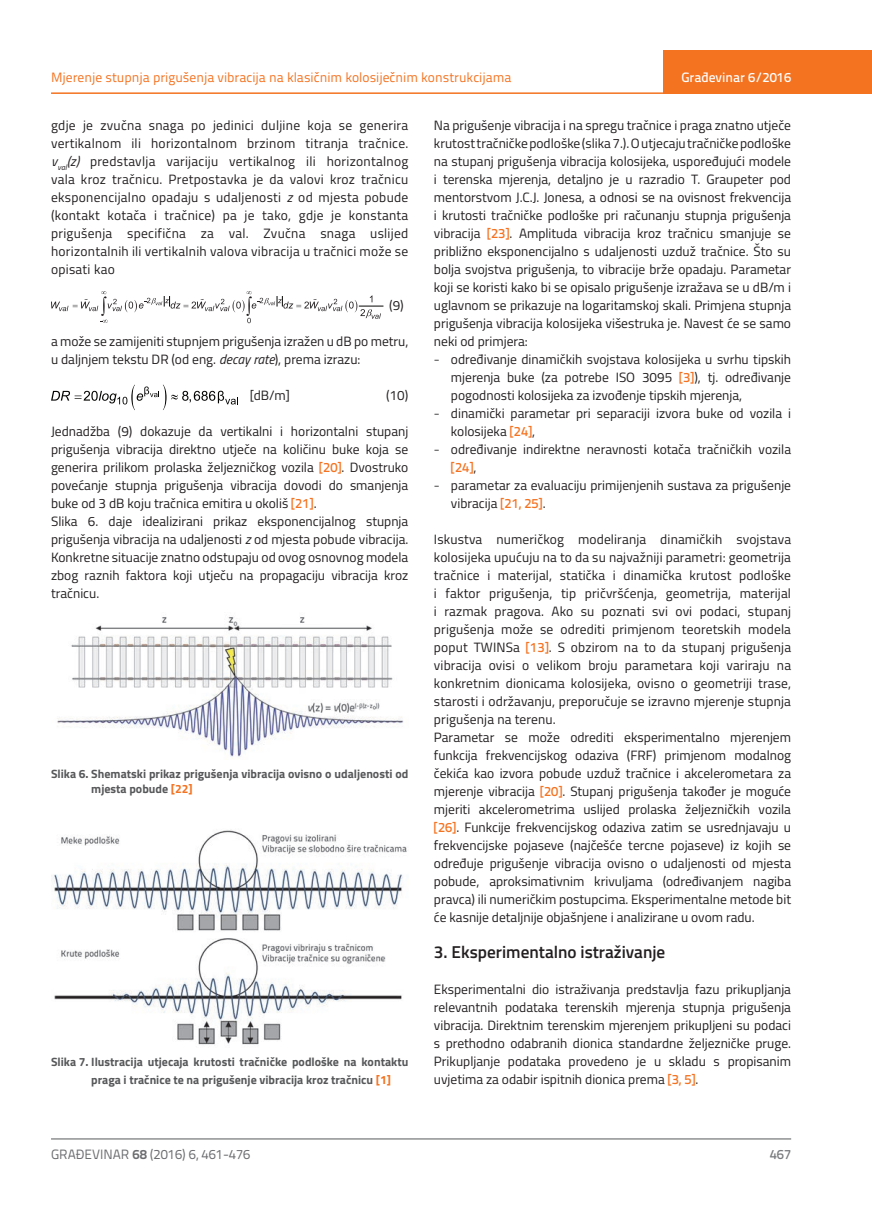
<style>
.page{position:relative;width:872px;height:1212px;background:#fff}
.page>*{position:absolute;margin:0;border:0;box-sizing:border-box;transform-origin:0 0}
.t1{font:600 17.25px "Titillium";color:#231f20}
.t2{font:13.5px/18px "Titillium";color:#231f20}
.t3{font:13.5px "Titillium Text 22 L";color:#f47321}
.t4{font:13.5px "Titillium Text 22 L";color:#6c6d70}
.t5{font:500 13.5px "Titillium Text 22 L";color:#fff}
.t6{font:500 13.5px "Titillium Text 22 L";color:#f47321}
.t7{font:500 13.5px "Titillium Text 22 L";color:#787a7d}
.t8{font:700 12px/15px "Titillium";color:#57585a}
.s1{font-style:italic}
.s2{font-family:"Titillium Text 22 L";font-weight:500;color:#f47321}
.s3{font-family:"Titillium Text 22 L";font-weight:300}
.s4{font-family:"Titillium";font-weight:400;color:#231f20}
.s5{color:#f47321}
.s6{font-weight:700}
</style>
<div class="page">
<hr style="left:51px;top:92px;width:821px;height:2px;background:#f47321">
<div style="left:663px;top:50px;width:209px;height:44px;background:#f47321"></div>
<hr style="left:51px;top:1139px;width:740px;height:1px;background:#57585a">
<svg style="left:51px;top:291px;width:332px;height:32px"></svg>
<svg style="left:51px;top:384px;width:187px;height:26px"></svg>
<img style="left:57px;top:617px;width:347px;height:142px">
<img style="left:51px;top:830px;width:356px;height:215px">
<p class="t3" style="left:51px;top:68px;width:462px">Mjerenje stupnja prigušenja vibracija na klasičnim kolosiječnim konstrukcijama</p>
<p class="t2" style="left:51px;top:115px;width:359px;text-align:justify">gdje je zvučna snaga po jedinici duljine koja se generira vertikalnom ili horizontalnom brzinom titranja tračnice. <span class="s1">v</span><sub>val</sub><span class="s1">(z)</span> predstavlja varijaciju vertikalnog ili horizontalnog vala kroz tračnicu. Pretpostavka je da valovi kroz tračnicu eksponencijalno opadaju s udaljenosti <span class="s1">z</span> od mjesta pobude (kontakt kotača i tračnice) pa je tako, gdje je konstanta prigušenja specifična za val. Zvučna snaga uslijed horizontalnih ili vertikalnih valova vibracija u tračnici može se opisati kao</p>
<p class="t2" style="left:389px;top:295px;width:16px">(9)</p>
<p class="t2" style="left:51px;top:331px;width:359px">a može se zamijeniti stupnjem prigušenja izražen u dB po metru, u daljnjem tekstu DR (od eng. <span class="s1">decay rate</span>), prema izrazu:</p>
<p class="t2" style="left:250px;top:385px;width:42px">[dB/m]</p>
<p class="t2" style="left:386px;top:385px;width:24px">(10)</p>
<p class="t2" style="left:51px;top:421px;width:359px">Jednadžba (9) dokazuje da vertikalni i horizontalni stupanj prigušenja vibracija direktno utječe na količinu buke koja se generira prilikom prolaska željezničkog vozila <span class="s2">[20]</span>. Dvostruko povećanje stupnja prigušenja vibracija dovodi do smanjenja buke od 3 dB koju tračnica emitira u okoliš <span class="s2">[21]</span>.<br>Slika 6. daje idealizirani prikaz eksponencijalnog stupnja prigušenja vibracija na udaljenosti <span class="s1">z</span> od mjesta pobude vibracija.<br>Konkretne situacije znatno odstupaju od ovog osnovnog modela zbog raznih faktora koji utječu na propagaciju vibracija kroz tračnicu.</p>
<p class="t5" style="left:681px;top:67px;width:111px">Građevinar 6/2016</p>
<p class="t2" style="left:434px;top:115px;width:359px;text-align:justify">Na prigušenje vibracija i na spregu tračnice i praga znatno utječe krutost tračničke podloške (slika 7.). O utjecaju tračničke podloške na stupanj prigušenja vibracija kolosijeka, uspoređujući modele i terenska mjerenja, detaljno je u razradio T. Graupeter pod mentorstvom J.C.J. Jonesa, a odnosi se na ovisnost frekvencija i krutosti tračničke podloške pri računanju stupnja prigušenja vibracija <span class="s2">[23]</span>. Amplituda vibracija kroz tračnicu smanjuje se približno eksponencijalno s udaljenosti uzduž tračnice. Što su bolja svojstva prigušenja, to vibracije brže opadaju. Parametar koji se koristi kako bi se opisalo prigušenje izražava se u dB/m i uglavnom se prikazuje na logaritamskoj skali. Primjena stupnja prigušenja vibracija kolosijeka višestruka je. Navest će se samo neki od primjera:</p>
<p class="t2" style="left:451px;top:349px;width:341px;text-align:justify;text-indent:-17px"><span class="s3">-</span> određivanje dinamičkih svojstava kolosijeka u svrhu tipskih mjerenja buke (za potrebe ISO 3095 <span class="s2">[3]</span>), tj. određivanje pogodnosti kolosijeka za izvođenje tipskih mjerenja,</p>
<p class="t2" style="left:451px;top:403px;width:342px;text-indent:-17px"><span class="s3">-</span> dinamički parametar pri separaciji izvora buke od vozila i kolosijeka <span class="s2">[24]</span>,</p>
<p class="t2" style="left:434px;top:439px;width:359px"><span class="s3">-</span> određivanje indirektne neravnosti kotača tračničkih vozila</p>
<p class="t6" style="left:451px;top:457px;width:27px">[24]<span class="s4">,</span></p>
<p class="t2" style="left:451px;top:475px;width:342px;text-indent:-17px"><span class="s3">-</span> parametar za evaluaciju primijenjenih sustava za prigušenje vibracija <span class="s2">[21, 25]</span>.</p>
<p class="t2" style="left:434px;top:529px;width:359px">Iskustva numeričkog modeliranja dinamičkih svojstava kolosijeka upućuju na to da su najvažniji parametri: geometrija tračnice i materijal, statička i dinamička krutost podloške i faktor prigušenja, tip pričvršćenja, geometrija, materijal i razmak pragova. Ako su poznati svi ovi podaci, stupanj prigušenja može se odrediti primjenom teoretskih modela poput TWINSa <span class="s2">[13]</span>. S obzirom na to da stupanj prigušenja vibracija ovisi o velikom broju parametara koji variraju na konkretnim dionicama kolosijeka, ovisno o geometriji trase, starosti i održavanju, preporučuje se izravno mjerenje stupnja prigušenja na terenu.<br>Parametar se može odrediti eksperimentalno mjerenjem funkcija frekvencijskog odaziva (FRF) primjenom modalnog čekića kao izvora pobude uzduž tračnice i akcelerometara za mjerenje vibracija <span class="s2">[20]</span>. Stupanj prigušenja također je moguće mjeriti akcelerometrima uslijed prolaska željezničkih vozila <span class="s2">[26]</span>. Funkcije frekvencijskog odaziva zatim se usrednjavaju u frekvencijske pojaseve (najčešće tercne pojaseve) iz kojih se određuje prigušenje vibracija ovisno o udaljenosti od mjesta pobude, aproksimativnim krivuljama (određivanjem nagiba pravca) ili numeričkim postupcima. Eksperimentalne metode bit će kasnije detaljnije objašnjene i analizirane u ovom radu.</p>
<p class="t1" style="left:434px;top:939px;width:233px">3. Eksperimentalno istraživanje</p>
<p class="t2" style="left:434px;top:980px;width:359px;text-align:justify">Eksperimentalni dio istraživanja predstavlja fazu prikupljanja relevantnih podataka terenskih mjerenja stupnja prigušenja vibracija. Direktnim terenskim mjerenjem prikupljeni su podaci s prethodno odabranih dionica standardne željezničke pruge.<br>Prikupljanje podataka provedeno je u skladu s propisanim uvjetima za odabir ispitnih dionica prema <span class="s2">[3, 5]</span>.</p>
<p class="t8" style="left:91px;top:766px;width:318px;text-indent:-40px">Slika 6. Shematski prikaz prigušenja vibracija ovisno o udaljenosti od mjesta pobude <span class="s5">[22]</span></p>
<p class="t8" style="left:91px;top:1052px;width:318px;line-height:18px;text-indent:-40px">Slika 7. Ilustracija utjecaja krutosti tračničke podloške na kontaktu praga i tračnice te na prigušenje vibracija kroz tračnicu <span class="s5">[1]</span></p>
<p class="t4" style="left:51px;top:1144px;width:201px">GRAĐEVINAR <span class="s6">68</span> (2016) 6, 461-476</p>
<p class="t7" style="left:769px;top:1144px;width:23px">467</p>
</div>
